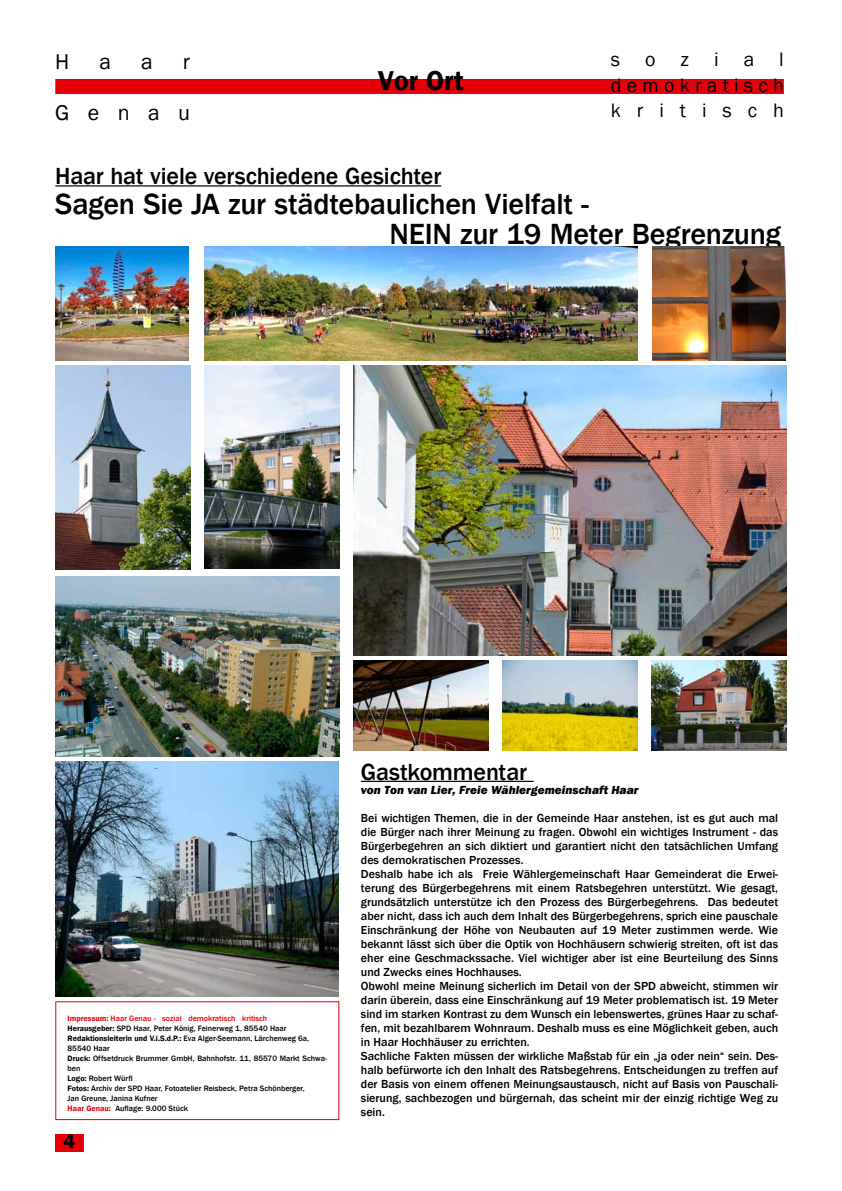
<style>
.page{position:relative;width:842px;height:1191px;background:#fff}
.page>*{position:absolute;margin:0;border:0;box-sizing:border-box;transform-origin:0 0}
.t1{font:500 30px/30px "Franklin Gothic";letter-spacing:-.01em;color:#000}
.t2{font:600 28px "Franklin Gothic";color:#000}
.t3{font:500 24px "Franklin Gothic";letter-spacing:-.005em;color:#000}
.t4{font:22px "Franklin Gothic";letter-spacing:.84em;color:#000}
.t5{font:20px/25.5px "Franklin Gothic";letter-spacing:.26em;color:#000;text-align:justify}
.t6{font:600 20px "Franklin Gothic";color:#000}
.t7{font:500 12px/14px "Franklin Gothic";color:#000}
.t8{font:italic 800 12px "Franklin Gothic";color:#000}
.t9{font:500 8px/10px "Franklin Gothic";color:#000}
.s1{font-weight:600;color:#e3000b}
.s2{color:#e3000b}
.s3{font-weight:600}
</style>
<div class="page">
<div style="left:55px;top:79px;width:729px;height:15px;background:#e3000b"></div>
<div style="left:55px;top:1134px;width:29px;height:17px;background:#e3000b"></div>
<hr style="left:361px;top:780px;width:173px;height:2px;background:#000">
<hr style="left:55px;top:185px;width:386px;height:1px;background:#000">
<img style="left:55px;top:366px;width:135px;height:203px">
<img style="left:353px;top:366px;width:434px;height:289px">
<img style="left:204px;top:366px;width:135px;height:202px">
<img style="left:652px;top:660px;width:135px;height:90px">
<img style="left:353px;top:660px;width:136px;height:90px">
<img style="left:503px;top:660px;width:135px;height:91px">
<img style="left:55px;top:576px;width:285px;height:180px">
<div style="left:55px;top:1001px;width:284px;height:119px;border:1px solid #e3000b"></div>
<img style="left:55px;top:761px;width:284px;height:235px">
<img style="left:652px;top:247px;width:133px;height:113px">
<img style="left:55px;top:247px;width:134px;height:113px">
<img style="left:204px;top:247px;width:434px;height:113px">
<h3 class="t4" style="left:55px;top:48px;width:16px">H</h3>
<h3 class="t4" style="left:99px;top:48px;width:13px">a</h3>
<h3 class="t4" style="left:141px;top:48px;width:13px">a</h3>
<h3 class="t4" style="left:183px;top:48px;width:9px">r</h3>
<h3 class="t4" style="left:55px;top:99px;width:136px">Genau</h3>
<h2 class="t2" style="left:378px;top:64px;width:87px">Vor Ort</h2>
<h3 class="t5" style="left:611px;top:47px;width:11px">s</h3>
<h3 class="t5" style="left:645px;top:47px;width:12px">o</h3>
<h3 class="t5" style="left:681px;top:47px;width:10px">z</h3>
<h3 class="t5" style="left:714px;top:47px;width:6px">i</h3>
<h3 class="t5" style="left:744px;top:47px;width:12px">a</h3>
<h3 class="t5" style="left:611px;top:47px;width:174px;text-indent:168px">l demokratisch kritisch</h3>
<h3 class="t3" style="left:55px;top:161px;width:387px">Haar hat viele verschiedene Gesichter</h3>
<h1 class="t1" style="left:389px;top:189px;width:393px;text-indent:-334px">Sagen Sie JA zur städtebaulichen Vielfalt -<br>NEIN zur 19 Meter Begrenzung</h1>
<p class="t9" style="left:68px;top:1013px;width:261px"><span class="s1">Impressum:</span> <span class="s2">Haar Genau - sozial demokratisch kritisch<br></span><span class="s3">Herausgeber:</span> SPD Haar, Peter König, Feinerweg 1, 85540 Haar <span class="s3">Redaktionsleiterin und V.i.S.d.P.:</span> Eva Alger-Seemann, Lärchenweg 6a, 85540 Haar<br><span class="s3">Druck:</span> Offsetdruck Brummer GmbH, Bahnhofstr. 11, 85570 Markt Schwa&shy;ben<br><span class="s3">Logo:</span> Robert Würfl<br><span class="s3">Fotos:</span> Archiv der SPD Haar, Fotoatelier Reisbeck, Petra Schönberger,<br>Jan Greune, Janina Kufner<br><span class="s1">Haar Genau:</span> Auflage: 9.000 Stück</p>
<h3 class="t6" style="left:64px;top:1129px;width:13px">4</h3>
<h3 class="t3" style="left:361px;top:756px;width:168px">Gastkommentar</h3>
<p class="t8" style="left:361px;top:781px;width:279px">von Ton van Lier, Freie Wählergemeinschaft Haar</p>
<p class="t7" style="left:361px;top:810px;width:419px">Bei wichtigen Themen, die in der Gemeinde Haar anstehen, ist es gut auch mal die Bürger nach ihrer Meinung zu fragen. Obwohl ein wichtiges Instrument - das Bürgerbegehren an sich diktiert und garantiert nicht den tatsächlichen Umfang des demokratischen Prozesses.<br>Deshalb habe ich als Freie Wählergemeinschaft Haar Gemeinderat die Erwei&shy;terung des Bürgerbegehrens mit einem Ratsbegehren unterstützt. Wie gesagt, grundsätzlich unterstütze ich den Prozess des Bürgerbegehrens. Das bedeutet aber nicht, dass ich auch dem Inhalt des Bürgerbegehrens, sprich eine pauschale Einschränkung der Höhe von Neubauten auf 19 Meter zustimmen werde. Wie bekannt lässt sich über die Optik von Hochhäusern schwierig streiten, oft ist das eher eine Geschmackssache. Viel wichtiger aber ist eine Beurteilung des Sinns und Zwecks eines Hochhauses.<br>Obwohl meine Meinung sicherlich im Detail von der SPD abweicht, stimmen wir darin überein, dass eine Einschränkung auf 19 Meter problematisch ist. 19 Meter sind im starken Kontrast zu dem Wunsch ein lebenswertes, grünes Haar zu schaf&shy;fen, mit bezahlbarem Wohnraum. Deshalb muss es eine Möglichkeit geben, auch in Haar Hochhäuser zu errichten.<br>Sachliche Fakten müssen der wirkliche Maßstab für ein „ja oder nein“ sein. Des&shy;halb befürworte ich den Inhalt des Ratsbegehrens. Entscheidungen zu treffen auf der Basis von einem offenen Meinungsaustausch, nicht auf Basis von Pauschali&shy;sierung, sachbezogen und bürgernah, das scheint mir der einzig richtige Weg zu sein.</p>
</div>
